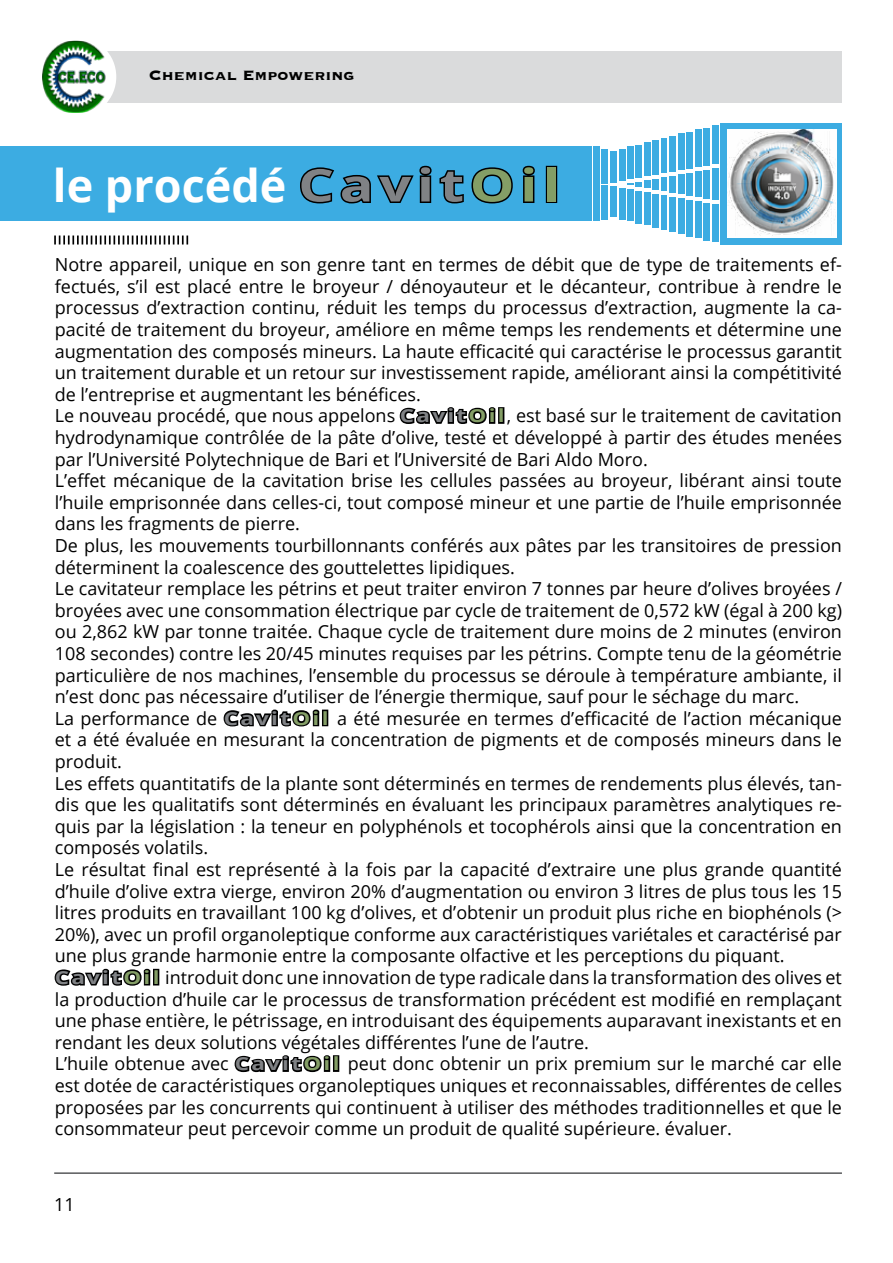
<style>
.page{position:relative;width:893px;height:1263px;background:#fff}
.page>*{position:absolute;margin:0;border:0;box-sizing:border-box;transform-origin:0 0}
.t1{font:700 45px "Open Sans";letter-spacing:.05em;color:#fff}
.t2{font:18px/21.6px "Open Sans";color:#000}
.t3{font:700 18px "Copperplate";color:#000}
.s1{color:#000}
.s2{font-weight:700}
</style>
<div class="page">
<div style="left:54px;top:51px;width:788px;height:52px;background:#dadbdc"></div>
<div style="left:0;top:147px;width:591px;height:74px;background:#3cace2"></div>
<div style="left:602px;top:149px;width:6px;height:35px;background:#3cace2"></div>
<svg style="left:54px;top:235px;width:134px;height:9px"></svg>
<hr style="left:54px;top:1172px;width:788px;height:2px;background:#58595b">
<div style="left:687px;top:132px;width:6px;height:36px;background:#3cace2"></div>
<div style="left:721px;top:123px;width:121px;height:121px;background:#3cace2"></div>
<div style="left:610px;top:151px;width:7px;height:31px;background:#3cace2"></div>
<div style="left:619px;top:149px;width:6px;height:31px;background:#3cace2"></div>
<div style="left:636px;top:145px;width:6px;height:32px;background:#3cace2"></div>
<div style="left:644px;top:142px;width:7px;height:34px;background:#3cace2"></div>
<div style="left:627px;top:147px;width:6px;height:32px;background:#3cace2"></div>
<div style="left:678px;top:134px;width:6px;height:36px;background:#3cace2"></div>
<div style="left:653px;top:140px;width:6px;height:35px;background:#3cace2"></div>
<div style="left:662px;top:138px;width:5px;height:35px;background:#3cace2"></div>
<div style="left:670px;top:136px;width:6px;height:35px;background:#3cace2"></div>
<div style="left:695px;top:129px;width:7px;height:38px;background:#3cace2"></div>
<div style="left:704px;top:128px;width:6px;height:37px;background:#3cace2"></div>
<div style="left:712px;top:125px;width:7px;height:39px;background:#3cace2"></div>
<div style="left:602px;top:185px;width:6px;height:34px;background:#3cace2"></div>
<div style="left:610px;top:186px;width:7px;height:31px;background:#3cace2"></div>
<div style="left:619px;top:188px;width:6px;height:31px;background:#3cace2"></div>
<div style="left:627px;top:189px;width:6px;height:32px;background:#3cace2"></div>
<div style="left:636px;top:191px;width:6px;height:32px;background:#3cace2"></div>
<div style="left:644px;top:193px;width:7px;height:32px;background:#3cace2"></div>
<div style="left:653px;top:194px;width:6px;height:33px;background:#3cace2"></div>
<div style="left:662px;top:195px;width:5px;height:35px;background:#3cace2"></div>
<div style="left:670px;top:197px;width:6px;height:35px;background:#3cace2"></div>
<div style="left:678px;top:198px;width:7px;height:36px;background:#3cace2"></div>
<div style="left:687px;top:200px;width:6px;height:36px;background:#3cace2"></div>
<div style="left:695px;top:201px;width:7px;height:37px;background:#3cace2"></div>
<div style="left:704px;top:203px;width:6px;height:37px;background:#3cace2"></div>
<div style="left:712px;top:204px;width:7px;height:38px;background:#3cace2"></div>
<div style="left:712px;top:168px;width:7px;height:32px;background:#3cace2"></div>
<div style="left:704px;top:170px;width:6px;height:28px;background:#3cace2"></div>
<div style="left:695px;top:171px;width:7px;height:26px;background:#3cace2"></div>
<div style="left:687px;top:173px;width:6px;height:22px;background:#3cace2"></div>
<div style="left:678px;top:174px;width:7px;height:20px;background:#3cace2"></div>
<div style="left:670px;top:176px;width:6px;height:17px;background:#3cace2"></div>
<div style="left:661px;top:177px;width:6px;height:14px;background:#3cace2"></div>
<div style="left:653px;top:179px;width:6px;height:10px;background:#3cace2"></div>
<div style="left:644px;top:180px;width:7px;height:8px;background:#3cace2"></div>
<svg style="left:627px;top:182px;width:15px;height:4px"></svg>
<div style="left:593px;top:147px;width:7px;height:74px;background:#3cace2"></div>
<img style="left:728px;top:130px;width:108px;height:108px">
<div style="left:36px;top:37px;width:80px;height:80px;background:#fff;border-radius:50%"></div>
<img style="left:42px;top:41px;width:66px;height:72px">
<img style="left:727px;top:131px;width:109px;height:104px">
<p class="t3" style="left:149px;top:64px;width:207px">Chemical Empowering</p>
<h1 class="t1" style="left:53px;top:153px;width:509px">le procédé <span class="s1">CavitOil</span></h1>
<p class="t2" style="left:55px;top:253px;width:789px">Notre appareil, unique en son genre tant en termes de débit que de type de traitements ef&shy;fectués, s’il est placé entre le broyeur / dénoyauteur et le décanteur, contribue à rendre le processus d’extraction continu, réduit les temps du processus d’extraction, augmente la ca&shy;pacité de traitement du broyeur, améliore en même temps les rendements et détermine une augmentation des composés mineurs. La haute efficacité qui caractérise le processus garantit un traitement durable et un retour sur investissement rapide, améliorant ainsi la compétitivité de l’entreprise et augmentant les bénéfices.<br>Le nouveau procédé, que nous appelons <span class="s2">CavitOil</span>, est basé sur le traitement de cavitation hydrodynamique contrôlée de la pâte d’olive, testé et développé à partir des études menées par l’Université Polytechnique de Bari et l’Université de Bari Aldo Moro.<br>L’effet mécanique de la cavitation brise les cellules passées au broyeur, libérant ainsi toute l’huile emprisonnée dans celles-ci, tout composé mineur et une partie de l’huile emprisonnée dans les fragments de pierre.<br>De plus, les mouvements tourbillonnants conférés aux pâtes par les transitoires de pression déterminent la coalescence des gouttelettes lipidiques.<br>Le cavitateur remplace les pétrins et peut traiter environ 7 tonnes par heure d’olives broyées / broyées avec une consommation électrique par cycle de traitement de 0,572 kW (égal à 200 kg) ou 2,862 kW par tonne traitée. Chaque cycle de traitement dure moins de 2 minutes (environ 108 secondes) contre les 20/45 minutes requises par les pétrins. Compte tenu de la géométrie particulière de nos machines, l’ensemble du processus se déroule à température ambiante, il n’est donc pas nécessaire d’utiliser de l’énergie thermique, sauf pour le séchage du marc.<br>La performance de <span class="s2">CavitOil</span> a été mesurée en termes d’efficacité de l’action mécanique et a été évaluée en mesurant la concentration de pigments et de composés mineurs dans le produit.<br>Les effets quantitatifs de la plante sont déterminés en termes de rendements plus élevés, tan&shy;dis que les qualitatifs sont déterminés en évaluant les principaux paramètres analytiques re&shy;quis par la législation : la teneur en polyphénols et tocophérols ainsi que la concentration en composés volatils.<br>Le résultat final est représenté à la fois par la capacité d’extraire une plus grande quantité d’huile d’olive extra vierge, environ 20% d’augmentation ou environ 3 litres de plus tous les 15 litres produits en travaillant 100 kg d’olives, et d’obtenir un produit plus riche en biophénols (&gt; 20%), avec un profil organoleptique conforme aux caractéristiques variétales et caractérisé par une plus grande harmonie entre la composante olfactive et les perceptions du piquant.<br><span class="s2">CavitOil</span> introduit donc une innovation de type radicale dans la transformation des olives et la production d’huile car le processus de transformation précédent est modifié en remplaçant une phase entière, le pétrissage, en introduisant des équipements auparavant inexistants et en rendant les deux solutions végétales différentes l’une de l’autre.<br>L’huile obtenue avec <span class="s2">CavitOil</span> peut donc obtenir un prix premium sur le marché car elle est dotée de caractéristiques organoleptiques uniques et reconnaissables, différentes de celles proposées par les concurrents qui continuent à utiliser des méthodes traditionnelles et que le consommateur peut percevoir comme un produit de qualité supérieure. évaluer.</p>
<p class="t2" style="left:54px;top:1193px;width:22px">11</p>
</div>
